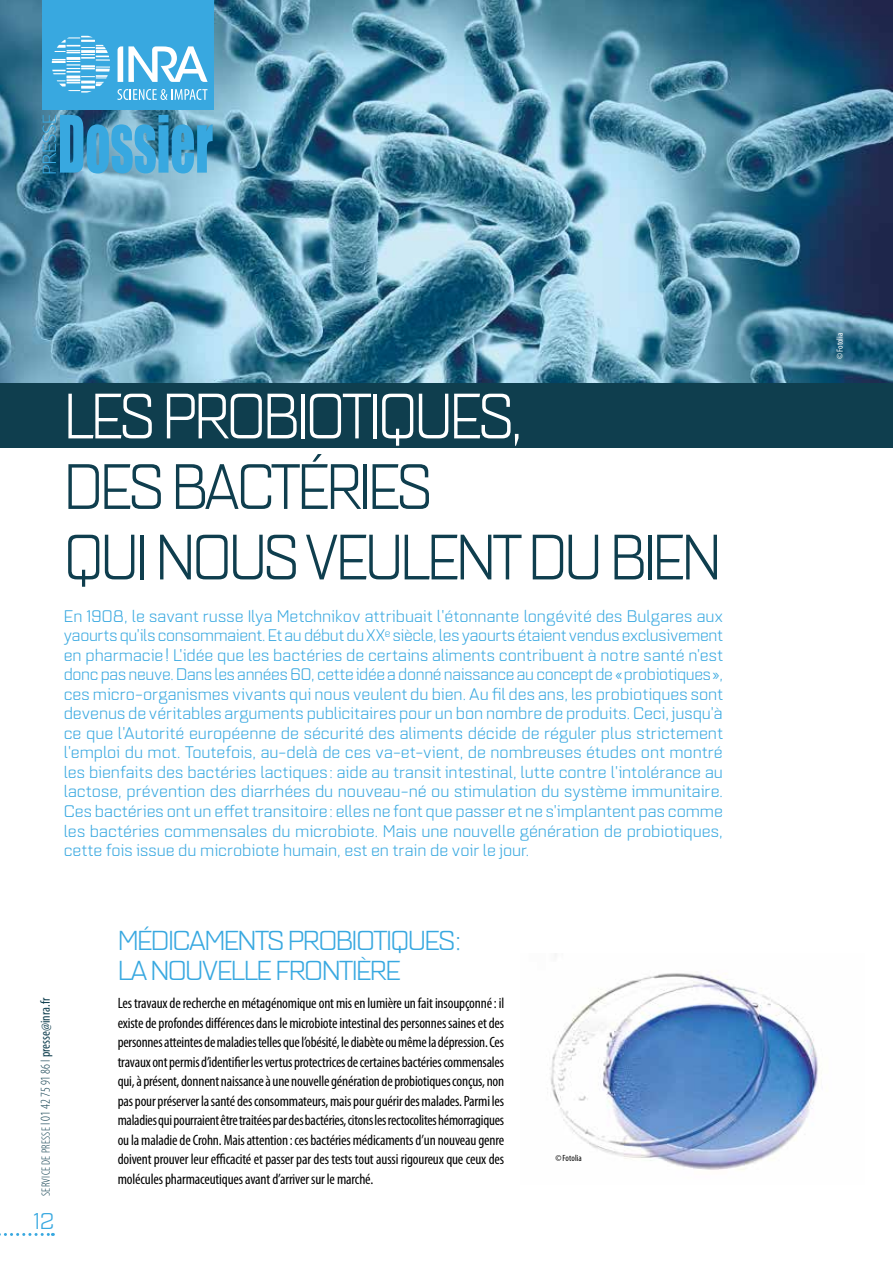
<style>
.page{position:relative;width:893px;height:1263px;background:#fff}
.page>*{position:absolute;margin:0;border:0;box-sizing:border-box;transform-origin:0 0}
.t1{font:63px/70.5px "Quarca Ext Boo";letter-spacing:-.06em;color:#0f3e4e;scale:.9 1}
.t2{font:63px "Quarca Ext Boo";letter-spacing:-.06em;color:#fff;scale:.9 1}
.t3{font:27px/30px "Quarca Ext Boo";letter-spacing:-.06em;color:#38a8e0}
.t4{font:22.5px "Quarca Ext Boo";color:#38a8e0}
.t5{font:16.5px/19.5px "Quarca Ext Boo";color:#38a8e0;text-align:justify}
.t6{font:condensed 15px/19.5px "Myriad Pro";letter-spacing:-.01em;color:#000;text-align:justify}
.t7{font:300 condensed 12px "Myriad Pro";letter-spacing:.02em;color:#0f3e4e}
.t8{font:condensed 9px "Myriad Pro";color:#fff}
.t9{font:condensed 9px "Myriad Pro";letter-spacing:.01em;color:#000}
.s1{font-size:13.5px}
.s2{font-weight:400;font-size:13.5px}
</style>
<div class="page">
<img style="left:0;top:0;width:893px;height:383px">
<svg style="left:0;top:1233px;width:53px;height:3px"></svg>
<div style="left:43px;top:0;width:171px;height:110px;background:#38a8e0"></div>
<svg style="left:43px;top:115px;width:170px;height:58px;background:#439bc6"></svg>
<svg style="left:118px;top:46px;width:90px;height:36px"></svg>
<svg style="left:52px;top:36px;width:58px;height:57px"></svg>
<svg style="left:117px;top:89px;width:90px;height:11px"></svg>
<div style="left:0;top:383px;width:893px;height:64px;background:#0f3e4e"></div>
<img style="left:550px;top:973px;width:268px;height:197px">
<h1 class="t2" style="left:64px;top:379px;width:512px">LES PROBIOTIQUES,</h1>
<h1 class="t1" style="left:64px;top:453px;width:732px">DES BACTÉRIES<br>QUI NOUS VEULENT DU BIEN</h1>
<p class="t5" style="left:64px;top:607px;width:661px">En 1908, le savant russe Ilya Metchnikov attribuait l’étonnante longévité des Bulgares aux yaourts qu’ils consommaient. Et au début du XX<sup>e</sup> siècle, les yaourts étaient vendus exclusivement en pharmacie! L’idée que les bactéries de certains aliments contribuent à notre santé n’est donc pas neuve. Dans les années 60, cette idée a donné naissance au concept de «probiotiques», ces micro-organismes vivants qui nous veulent du bien. Au fil des ans, les probiotiques sont devenus de véritables arguments publicitaires pour un bon nombre de produits. Ceci, jusqu’à ce que l’Autorité européenne de sécurité des aliments décide de réguler plus strictement l’emploi du mot. Toutefois, au-delà de ces va-et-vient, de nombreuses études ont montré les bienfaits des bactéries lactiques: aide au transit intestinal, lutte contre l’intolérance au lactose, prévention des diarrhées du nouveau-né ou stimulation du système immunitaire.<br>Ces bactéries ont un effet transitoire: elles ne font que passer et ne s’implantent pas comme les bactéries commensales du microbiote. Mais une nouvelle génération de probiotiques, cette fois issue du microbiote humain, est en train de voir le jour.</p>
<p class="t7" style="left:39px;top:1196px;width:199px;rotate:-90deg">SERVICE DE PRESSE <span class="s1">I 01 42 75 91 86 I</span> <span class="s2">presse@inra.fr</span></p>
<h3 class="t4" style="left:34px;top:1207px;width:22px">12</h3>
<h2 class="t3" style="left:118px;top:926px;width:345px">MÉDICAMENTS PROBIOTIQUES:<br>LA NOUVELLE FRONTIÈRE</h2>
<p class="t6" style="left:118px;top:994px;width:388px">Les travaux de recherche en métagénomique ont mis en lumière un fait insoupçonné: il existe de profondes différences dans le microbiote intestinal des personnes saines et des personnes atteintes de maladies telles que l’obésité, le diabète ou même la dépression. Ces travaux ont permis d’identifier les vertus protectrices de certaines bactéries commensales qui, à présent, donnent naissance à une nouvelle génération de probiotiques conçus, non pas pour préserver la santé des consommateurs, mais pour guérir des malades. Parmi les maladies qui pourraient être traitées par des bactéries, citons les rectocolites hémorragiques ou la maladie de Crohn. Mais attention : ces bactéries médicaments d’un nouveau genre doivent prouver leur efficacité et passer par des tests tout aussi rigoureux que ceux des molécules pharmaceutiques avant d’arriver sur le marché.</p>
<p class="t9" style="left:555px;top:1153px;width:28px">©Fotolia</p>
<p class="t8" style="left:835px;top:359px;width:27px;rotate:-90deg">©Fotolia</p>
</div>
